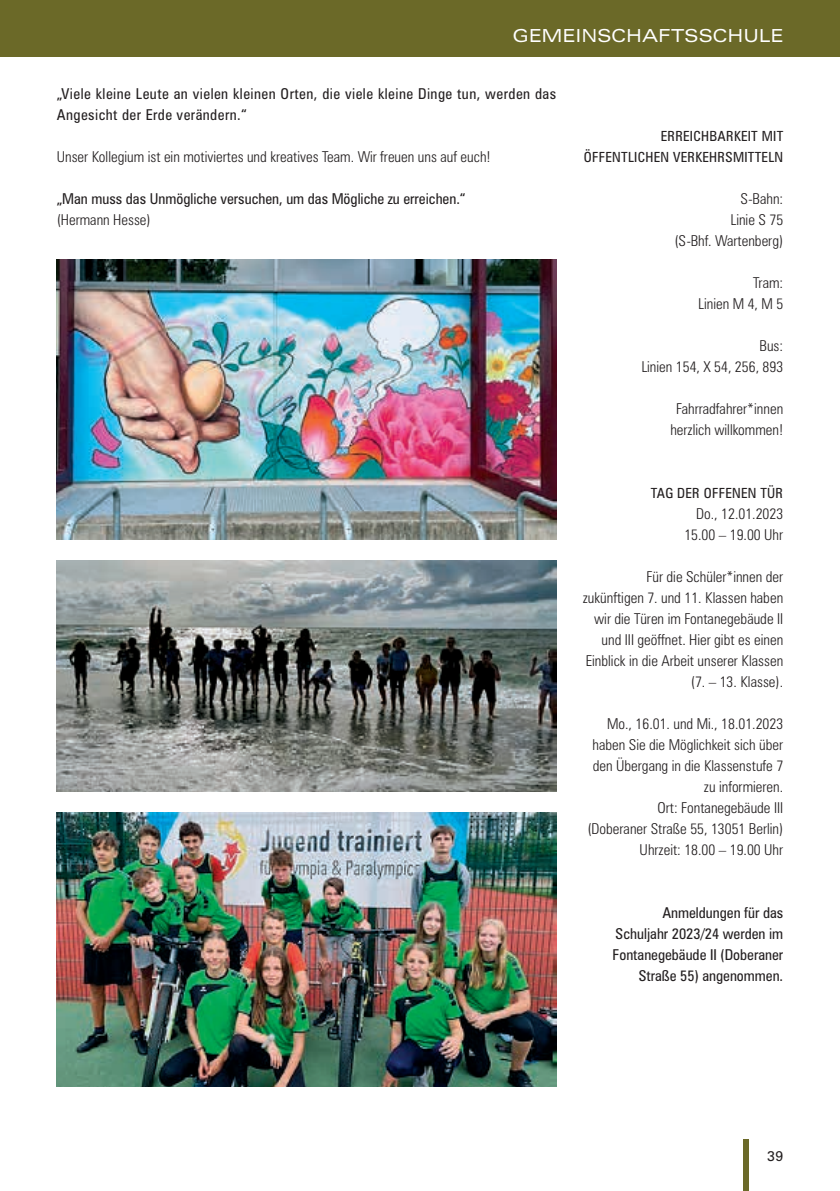
<style>
.page{position:relative;width:840px;height:1191px;background:#fff}
.page>*{position:absolute;margin:0;border:0;box-sizing:border-box;transform-origin:0 0}
.t1{font:expanded 18px "Zurich BT";letter-spacing:.01em;color:#fff}
.t2{font:300 condensed 15px/21px "Zurich BT";color:#231f20;text-align:right}
.t3{font:condensed 15px/21px "Zurich BT";color:#231f20;text-align:right}
.t4{font:condensed 15px/21px "Zurich BT";letter-spacing:.03em;color:#231f20}
.t5{font:condensed 14px "Zurich BT";letter-spacing:.02em;color:#231f20}
.t6{font:14px "Zurich BT";color:#231f20}
</style>
<div class="page">
<div style="left:0;top:0;width:839px;height:57px;background:#6b6928"></div>
<div style="left:743px;top:1140px;width:5px;height:51px;background:#6b6928"></div>
<img style="left:57px;top:561px;width:499px;height:231px">
<img style="left:57px;top:260px;width:499px;height:280px">
<img style="left:57px;top:813px;width:499px;height:273px">
<p class="t1" style="left:512px;top:25px;width:201px">GEMEINSCHAFTSSCH</p>
<p class="t1" style="left:743px;top:25px;width:39px">ULE</p>
<p class="t4" style="left:57px;top:83px;width:500px">„Viele kleine Leute an vielen kleinen Orten, die viele kleine Dinge tun, werden das<br>Angesicht der Erde verändern.“</p>
<p class="t2" style="left:57px;top:146px;width:435px">Unser Kollegium ist ein motiviertes und kreatives Team. Wir freuen uns auf euch!</p>
<p class="t3" style="left:57px;top:188px;width:410px">„Man muss das Unmögliche versuchen, um das Mögliche zu erreichen.“</p>
<p class="t2" style="left:57px;top:209px;width:95px">(Hermann Hesse)</p>
<p class="t5" style="left:660px;top:127px;width:9px">ERREICHBAR</p>
<p class="t5" style="left:733px;top:127px;width:36px">KEIT MIT</p>
<p class="t5" style="left:583px;top:148px;width:45px">ÖFFENTLICHE</p>
<p class="t5" style="left:660px;top:148px;width:81px">N VERKEHRSMITTEL</p>
<p class="t5" style="left:774px;top:148px;width:10px">N</p>
<p class="t2" style="left:674px;top:188px;width:110px">S-Bahn:<br>Linie S 75<br>(S-Bhf. Wartenberg)</p>
<p class="t2" style="left:697px;top:272px;width:86px">Tram:<br>Linien M 4, M 5</p>
<p class="t2" style="left:641px;top:335px;width:143px">Bus:<br>Linien 154, X 54, 256, 893</p>
<p class="t2" style="left:670px;top:398px;width:114px;text-align:center">Fahrradfahrer*innen herzlich willkommen!</p>
<p class="t5" style="left:650px;top:484px;width:9px">TAG</p>
<p class="t5" style="left:677px;top:484px;width:8px">DER</p>
<p class="t5" style="left:703px;top:484px;width:79px">OFFENEN TÜR</p>
<p class="t2" style="left:684px;top:503px;width:100px">Do., 12.01.2023<br>15.00 – 19.00 Uhr</p>
<p class="t2" style="left:582px;top:566px;width:202px">Für die Schüler*innen der zukünftigen 7. und 11. Klassen haben wir die Türen im Fontanegebäude II und III geöffnet. Hier gibt es einen<br>Einblick in die Arbeit unserer Klassen (7. – 13. Klasse).</p>
<p class="t2" style="left:587px;top:713px;width:197px">Mo., 16.01. und Mi., 18.01.2023 haben Sie die Möglichkeit sich über den Übergang in die Klassenstufe 7 zu informieren.<br>Ort: Fontanegebäude III<br>(Doberaner Straße 55, 13051 Berlin)<br>Uhrzeit: 18.00 – 19.00 Uhr</p>
<p class="t3" style="left:612px;top:902px;width:172px">Anmeldungen für das<br>Schuljahr 2023/24 werden im<br>Fontanegebäude II (Doberaner<br>Straße 55) angenommen.</p>
<p class="t6" style="left:766px;top:1147px;width:18px">39</p>
</div>
